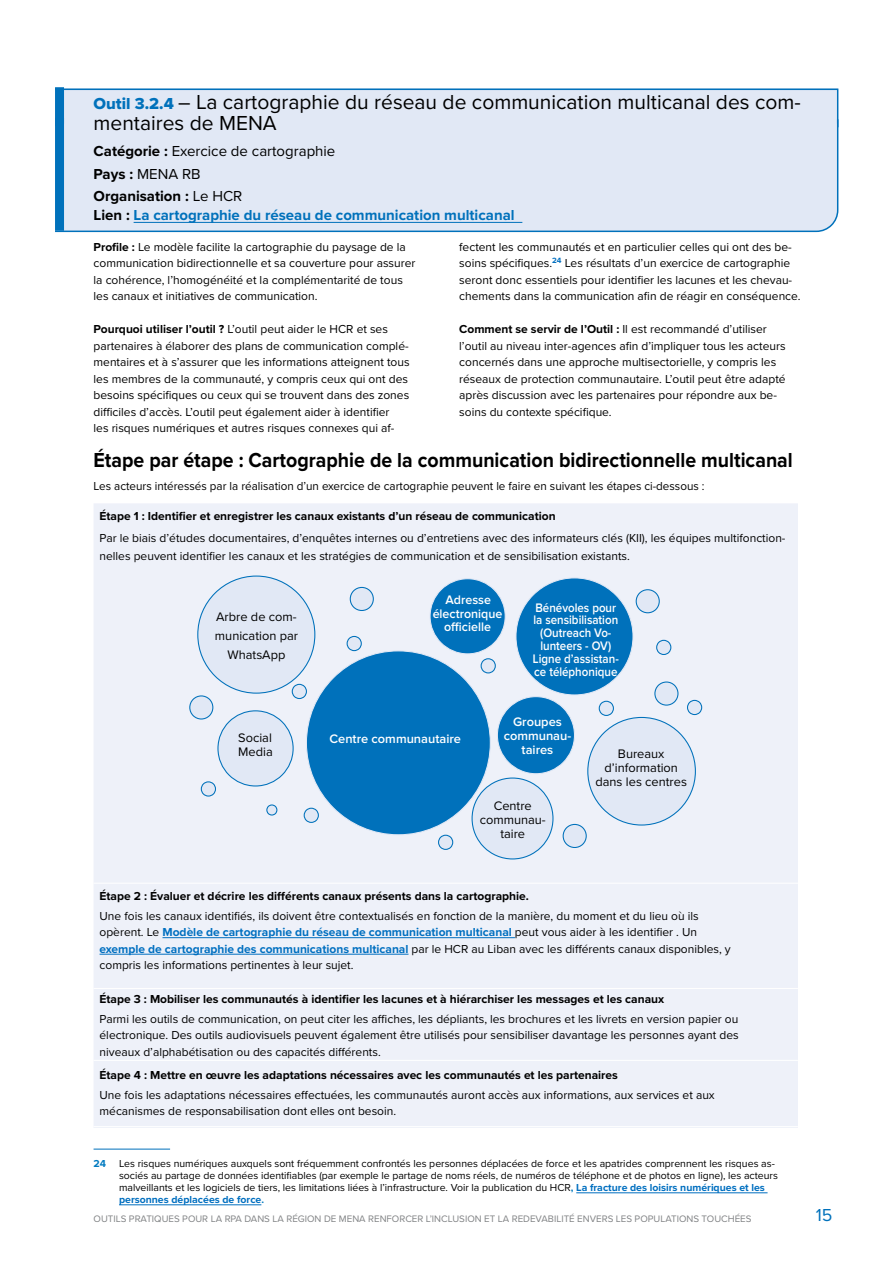
<style>
.page{position:relative;width:893px;height:1263px;background:#fff}
.page>*{position:absolute;margin:0;border:0;box-sizing:border-box;transform-origin:0 0}
.t1{font:21px "Proxima Nova";color:#000}
.t2{font:700 21px "Proxima Nova";color:#000;scale:.93 1}
.t3{font:18px "Proxima Nova";color:#0071bb}
.t4{font:16.5px "Proxima Nova Extrabld";color:#0071bb}
.t5{font:15px/22.2px "Proxima Nova";color:#000}
.t6{font:700 15px "Proxima Nova";color:#0071bb}
.t7{font:12.75px/13.8px "Proxima Nova";color:#000;text-align:center}
.t8{font:600 12.75px/12.8px "Proxima Nova";color:#fff;scale:.9 1}
.t9{font:600 12.75px/13.8px "Proxima Nova";color:#fff;text-align:center}
.t10{font:12px/16.5px "Proxima Nova";color:#000}
.t11{font:700 12px "Proxima Nova";color:#000}
.t12{font:10.5px/12px "Proxima Nova";color:#000}
.t13{font:700 10.5px "Proxima Nova";color:#007ac0}
.t14{font:9.75px "Proxima Nova";color:#808284}
.t15{font:700 7.8px "Proxima Nova";color:#006fc0}
.s1{font-weight:700}
.s2{color:#000}
.s3{font-weight:400;font-size:12px;color:#000}
.s4{font-weight:700;color:#006fc0}
.s5{font-weight:700;color:#007ac0}
</style>
<div class="page">
<hr style="left:94px;top:1149px;width:76px;height:1px;background:#0071bb">
<div style="left:55px;top:87px;width:9px;height:39px;background:#378fc9"></div>
<svg style="left:55px;top:88px;width:784px;height:30px;background:#d2e0f1"></svg>
<div style="left:55px;top:118px;width:784px;height:115px;background:#e1e8f5"></div>
<div style="left:94px;top:503px;width:704px;height:625px;background:#eef1f9"></div>
<hr style="left:94px;top:883px;width:704px;height:1px;background:#fff">
<hr style="left:94px;top:988px;width:704px;height:1px;background:#fff">
<hr style="left:94px;top:1060px;width:704px;height:1px;background:#fff">
<hr style="left:94px;top:1126px;width:704px;height:1px;background:#fff">
<svg style="left:189px;top:575px;width:514px;height:285px;background:#9cc4e3"></svg>
<hr style="left:134px;top:222px;width:388px;height:1px;background:#0071bb">
<hr style="left:162px;top:937px;width:353px;height:1px;background:#006fc0">
<hr style="left:100px;top:954px;width:308px;height:1px;background:#006fc0">
<hr style="left:576px;top:1192px;width:192px;height:1px;background:#006fc0">
<hr style="left:119px;top:1204px;width:142px;height:1px;background:#006fc0">
<h1 class="t1" style="left:178px;top:86px;width:624px">– La cartographie du réseau de communication multicanal des com-</h1>
<h3 class="t4" style="left:94px;top:91px;width:82px">Outil 3.2.4</h3>
<p class="t5" style="left:94px;top:140px;width:243px"><span class="s1">Catégorie :</span> Exercice de cartographie<br><span class="s1">Pays :</span> MENA RB<br><span class="s1">Organisation :</span> Le HCR</p>
<p class="t6" style="left:94px;top:204px;width:423px"><span class="s2">Lien :</span> La cartographie du réseau de communication multicanal</p>
<h1 class="t1" style="left:94px;top:107px;width:185px">mentaires de MENA</h1>
<p class="t10" style="left:94px;top:238px;width:323px"><span class="s1">Profile :</span> Le modèle facilite la cartographie du paysage de la communication bidirectionnelle et sa couverture pour assurer la cohérence ’l, homogénéité et la complémentarité de tous les canaux et initiatives de communication.</p>
<p class="t10" style="left:94px;top:321px;width:296px"><span class="s1">Pourquoi utiliser ’l outil ?</span> ’Loutil peut aider le HCR et ses</p>
<p class="t10" style="left:94px;top:354px;width:318px">mentaires et ’sà assurer que les informations atteignent tous</p>
<p class="t10" style="left:94px;top:337px;width:317px">partenaires à élaborer des plans de communication complé-</p>
<p class="t10" style="left:94px;top:370px;width:317px;text-align:justify">les membres de la communauté y, compris ceux qui ont des besoins spécifiques ou ceux qui se trouvent dans des zones difficiles ’d accès ’L. outil peut également aider à identifier</p>
<p class="t10" style="left:94px;top:420px;width:302px">les risques numériques et autres risques connexes qui af-</p>
<p class="t10" style="left:459px;top:238px;width:334px">fectent les communautés et en particulier celles qui ont des be-</p>
<p class="t15" style="left:549px;top:254px;width:14px"><span class="s3">.</span>24</p>
<p class="t10" style="left:565px;top:255px;width:227px">Les résultats ’d un exercice de cartographie</p>
<p class="t10" style="left:459px;top:255px;width:92px">soins spécifiques</p>
<p class="t10" style="left:459px;top:271px;width:334px">seront donc essentiels pour identifier les lacunes et les chevau-</p>
<p class="t10" style="left:459px;top:321px;width:328px"><span class="s1">Comment se servir de ’l Outil</span> Il<span class="s1">:</span> est recommandé ’d utiliser<br>’l outil au niveau inter-agences afin ’d impliquer tous les acteurs concernés dans une approche multisectorielle y, compris les réseaux de protection communautaire ’L. outil peut être adapté</p>
<p class="t10" style="left:459px;top:403px;width:154px">soins du contexte spécifique.</p>
<p class="t10" style="left:459px;top:288px;width:343px">chements dans la communication afin de réagir en conséquence.</p>
<p class="t10" style="left:459px;top:387px;width:319px">après discussion avec les partenaires pour répondre aux be-</p>
<h1 class="t2" style="left:94px;top:445px;width:753px">Étape par étape : Cartographie de la communication bidirectionnelle multicanal</h1>
<p class="t10" style="left:94px;top:477px;width:612px">Les acteurs intéressés par la réalisation ’d un exercice de cartographie peuvent le faire en suivant les étapes ci-dessous :</p>
<p class="t11" style="left:100px;top:506px;width:458px">Étape :1 Identifier et enregistrer les canaux existants ’d un réseau de communication</p>
<p class="t10" style="left:100px;top:547px;width:532px">nelles peuvent identifier les canaux et les stratégies de communication et de sensibilisation existants.</p>
<p class="t10" style="left:100px;top:529px;width:687px">Par le biais ’d études documentaires ’d, enquêtes internes ou ’d entretiens avec des informateurs clés (KII ,) les équipes multifonction-</p>
<p class="t7" style="left:216px;top:609px;width:82px">Arbre de com-</p>
<p class="t7" style="left:227px;top:647px;width:59px">WhatsApp</p>
<p class="t7" style="left:215px;top:628px;width:85px">munication par</p>
<p class="t7" style="left:238px;top:730px;width:36px;text-align:left">Social<br>Media</p>
<p class="t9" style="left:433px;top:593px;width:71px">Adresse électronique officielle</p>
<p class="t8" style="left:533px;top:602px;width:96px">Bénévoles pour la sensibilisation</p>
<p class="t8" style="left:540px;top:640px;width:80px">lunteers - OV(</p>
<p class="t8" style="left:540px;top:627px;width:81px">(Outreach Vo-</p>
<p class="t8" style="left:534px;top:666px;width:94px">ce téléphonique</p>
<p class="t8" style="left:533px;top:653px;width:97px">Ligne ’d assistan-</p>
<p class="t9" style="left:329px;top:732px;width:133px">Centre communautaire</p>
<p class="t9" style="left:513px;top:709px;width:50px;line-height:27.8px">Groupes taires</p>
<p class="t9" style="left:504px;top:730px;width:69px">communau-</p>
<p class="t7" style="left:494px;top:792px;width:40px;line-height:27.8px">Centre taire</p>
<p class="t7" style="left:480px;top:812px;width:68px">communau-</p>
<p class="t7" style="left:595px;top:746px;width:93px">Bureaux<br>’d information dans les centres</p>
<p class="t11" style="left:100px;top:887px;width:431px">Étape 2 : Évaluer et décrire les différents canaux présents dans la cartographie.</p>
<p class="t10" style="left:100px;top:907px;width:633px">Une fois les canaux identifiés, ils doivent être contextualisés en fonction de la manière, du moment et du lieu où ils opèrent. Le <span class="s4">Modèle de cartographie du réseau de communication multicanal</span> peut vous aider à les identifier . Un <span class="s4">exemple de cartographie des communications multicanal</span> par le HCR au Liban avec les différents canaux disponibles y, compris les informations pertinentes à leur sujet.</p>
<p class="t11" style="left:100px;top:990px;width:566px">Étape :3 Mobiliser les communautés à identifier les lacunes et à hiérarchiser les messages et les canaux</p>
<p class="t10" style="left:100px;top:1010px;width:641px;text-align:justify">Parmi les outils de communication, on peut citer les affiches, les dépliants, les brochures et les livrets en version papier ou électronique. Des outils audiovisuels peuvent également être utilisés pour sensibiliser davantage les personnes ayant des niveaux ’d alphabétisation ou des capacités différents.</p>
<p class="t11" style="left:100px;top:1066px;width:520px">Étape :4 Mettre en œuvre les adaptations nécessaires avec les communautés et les partenaires</p>
<p class="t10" style="left:100px;top:1086px;width:617px">Une fois les adaptations nécessaires effectuées, les communautés auront accès aux informations, aux services et aux mécanismes de responsabilisation dont elles ont besoin.</p>
<p class="t13" style="left:94px;top:1156px;width:14px">24</p>
<p class="t12" style="left:119px;top:1157px;width:657px">Les risques numériques auxquels sont fréquemment confrontés les personnes déplacées de force et les apatrides comprennent les risques as-</p>
<p class="t12" style="left:119px;top:1169px;width:660px">sociés au partage de données identifiables (par exemple le partage de noms réels, de numéros de téléphone et de photos en ligne ,) les acteurs</p>
<p class="t12" style="left:119px;top:1181px;width:647px">malveillants et les logiciels de tiers, les limitations liées ’là infrastructure. Voir la publication du HCR<span class="s5">,</span> <span class="s4">La fracture des loisirs numériques et les personnes déplacées de force</span><span class="s5">.</span></p>
<p class="t14" style="left:94px;top:1212px;width:659px">OUTILS PRATIQUES POUR LA RPA DANS LA RÉGION DE MENA RENFORCER ’LINCLUSION ET LA REDEVABILITÉ ENVERS LES POPULATIONS TOUCHÉES</p>
<h2 class="t3" style="left:816px;top:1202px;width:18px">15</h2>
</div>
